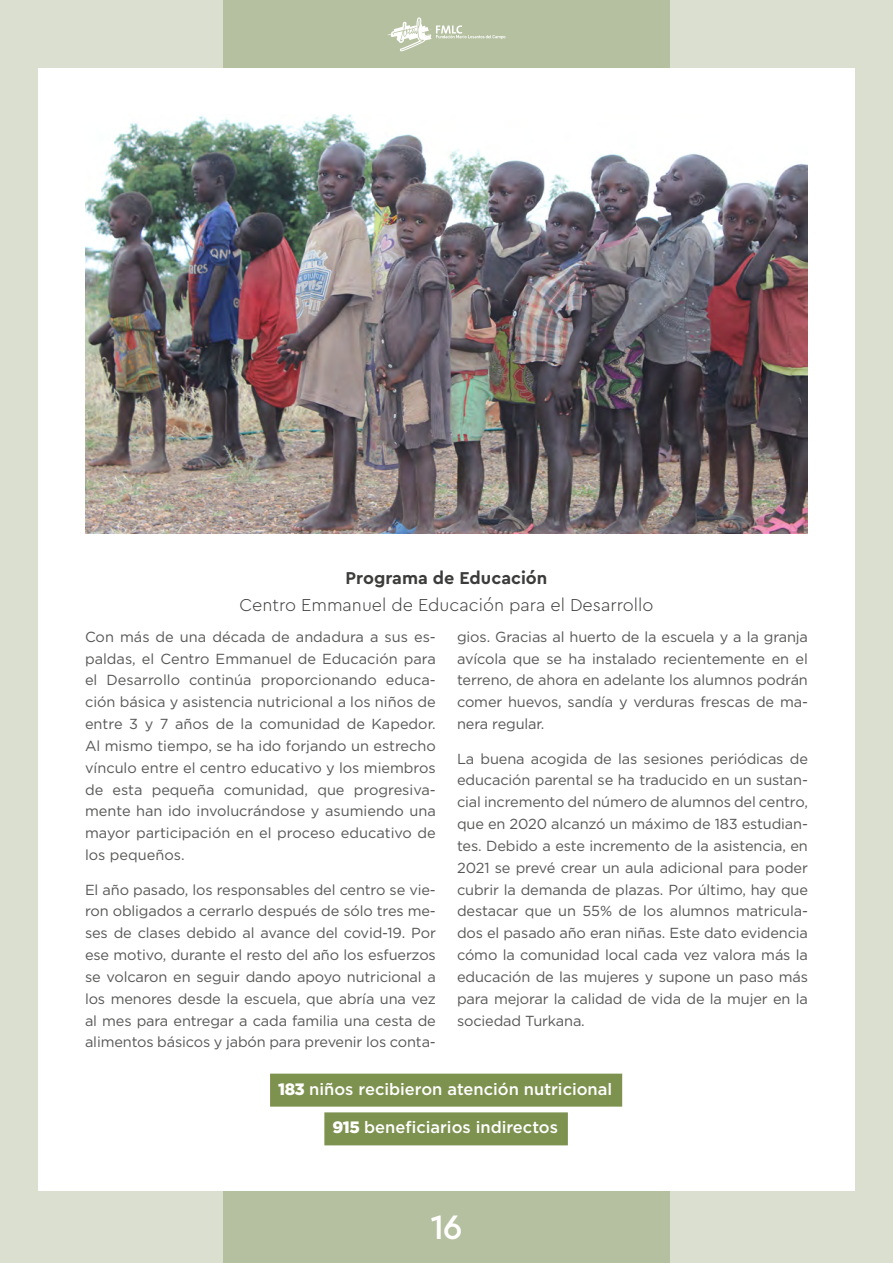
<style>
.page{position:relative;width:893px;height:1263px;background:#dadfcf}
.page>*{position:absolute;margin:0;border:0;box-sizing:border-box;transform-origin:0 0}
.t1{font:500 35.55px "Cera Pro";color:#fff}
.t2{font:300 18px "Cera Pro";color:#3c3c3b}
.t3{font:700 18px "Cera Pro";color:#3c3c3b}
.t4{font:500 16.5px "Gotham";color:#fff}
.t5{font:14.55px/21.8px "Gotham";letter-spacing:-.01em;color:#575756;text-align:justify}
.s1{font-weight:900}
</style>
<div class="page">
<div style="left:223px;top:0;width:447px;height:1263px;background:#b4c09f"></div>
<svg style="left:387px;top:17px;width:118px;height:34px"></svg>
<div style="left:38px;top:68px;width:817px;height:1123px;background:#fff"></div>
<div style="left:270px;top:1073px;width:352px;height:33px;background:#7e9250"></div>
<div style="left:324px;top:1112px;width:244px;height:33px;background:#7e9250"></div>
<img style="left:85px;top:115px;width:723px;height:419px">
<p class="t3" style="left:346px;top:566px;width:203px">Programa de Educación</p>
<p class="t2" style="left:240px;top:593px;width:415px">Centro Emmanuel de Educación para el Desarrollo</p>
<p class="t5" style="left:85px;top:625px;width:352px">Con más de una década de andadura a sus es&shy;paldas, el Centro Emmanuel de Educación para el Desarrollo continúa proporcionando educa&shy;ción básica y asistencia nutricional a los niños de entre 3 y 7 años de la comunidad de Kapedor.<br>Al mismo tiempo, se ha ido forjando un estrecho vínculo entre el centro educativo y los miembros de esta pequeña comunidad, que progresiva&shy;mente han ido involucrándose y asumiendo una mayor participación en el proceso educativo de los pequeños.</p>
<p class="t5" style="left:85px;top:878px;width:352px">El año pasado, los responsables del centro se vie&shy;ron obligados a cerrarlo después de sólo tres me&shy;ses de clases debido al avance del covid-19. Por ese motivo, durante el resto del año los esfuerzos se volcaron en seguir dando apoyo nutricional a los menores desde la escuela, que abría una vez al mes para entregar a cada familia una cesta de alimentos básicos y jabón para prevenir los conta-</p>
<p class="t5" style="left:457px;top:625px;width:352px">gios. Gracias al huerto de la escuela y a la granja avícola que se ha instalado recientemente en el terreno, de ahora en adelante los alumnos podrán comer huevos, sandía y verduras frescas de ma&shy;nera regular.</p>
<p class="t5" style="left:457px;top:747px;width:352px">La buena acogida de las sesiones periódicas de educación parental se ha traducido en un sustan&shy;cial incremento del número de alumnos del centro, que en 2020 alcanzó un máximo de 183 estudian&shy;tes. Debido a este incremento de la asistencia, en 2021 se prevé crear un aula adicional para poder cubrir la demanda de plazas. Por último, hay que destacar que un 55% de los alumnos matricula&shy;dos el pasado año eran niñas. Este dato evidencia cómo la comunidad local cada vez valora más la educación de las mujeres y supone un paso más para mejorar la calidad de vida de la mujer en la sociedad Turkana.</p>
<p class="t4" style="left:278px;top:1078px;width:336px"><span class="s1">183</span> niños recibieron atención nutricional</p>
<p class="t4" style="left:332px;top:1117px;width:227px"><span class="s1">915</span> beneficiarios indirectos</p>
<h1 class="t1" style="left:430px;top:1203px;width:34px">16</h1>
</div>
